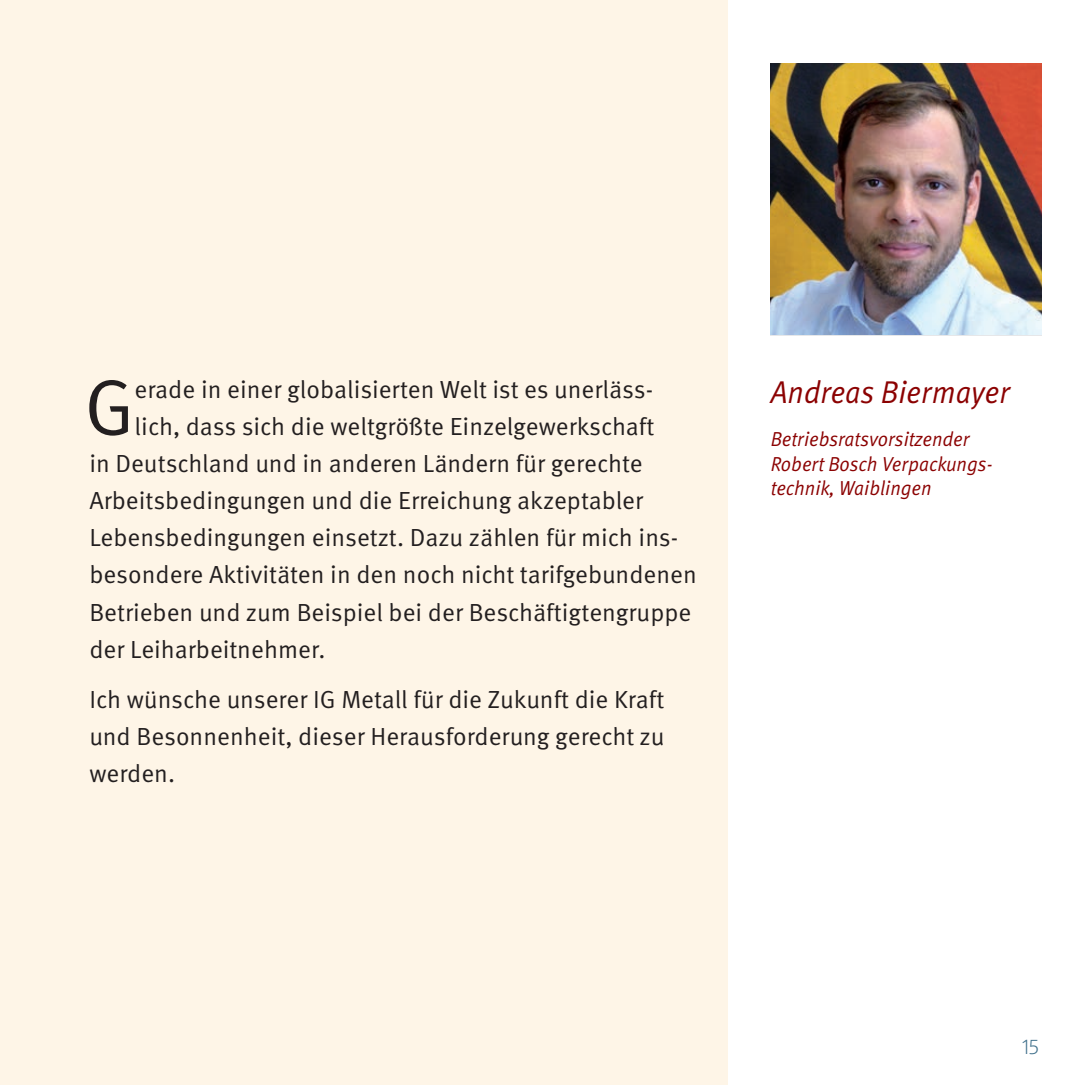
<style>
.page{position:relative;width:1085px;height:1085px;background:#fff}
.page>*{position:absolute;margin:0;border:0;box-sizing:border-box;transform-origin:0 0}
.t1{font:78.98px "Meta Pro";color:#231f20}
.t2{font:italic 31.5px "Meta Pro";color:#8b0202;scale:.93 1}
.t3{font:24.75px/37.1px "Meta Pro";color:#231f20;text-align:justify}
.t4{font:italic 20.25px/24.3px "Meta Pro";color:#8b0202;scale:.93 1}
.t5{font:300 20.25px "Meta Headline OT";color:#41718c}
</style>
<div class="page">
<div style="left:0;top:0;width:727px;height:1084px;background:#fef5e7"></div>
<img style="left:770px;top:64px;width:271px;height:270px">
<h1 class="t1" style="left:84px;top:360px;width:52px">G</h1>
<p class="t3" style="left:135px;top:371px;width:520px">erade in einer globalisierten Welt ist es unerläss-</p>
<p class="t3" style="left:135px;top:408px;width:521px">lich, dass sich die weltgrößte Einzelgewerkschaft</p>
<p class="t3" style="left:89px;top:445px;width:555px">in Deutschland und in anderen Ländern für gerechte</p>
<p class="t3" style="left:89px;top:482px;width:555px">Arbeitsbedingungen und die Erreichung akzeptabler</p>
<p class="t3" style="left:89px;top:519px;width:590px">Lebensbedingungen einsetzt. Dazu zählen für mich ins-</p>
<p class="t3" style="left:89px;top:556px;width:609px">besondere Aktivitäten in den noch nicht tarifgebundenen</p>
<p class="t3" style="left:89px;top:593px;width:603px">Betrieben und zum Beispiel bei der Beschäftigtengruppe</p>
<p class="t3" style="left:89px;top:630px;width:238px">der Leiharbeitnehmer.</p>
<p class="t3" style="left:89px;top:680px;width:576px">Ich wünsche unserer IG Metall für die Zukunft die Kraft und Besonnenheit, dieser Herausforderung gerecht zu werden.</p>
<p class="t2" style="left:770px;top:373px;width:259px">Andreas Biermayer</p>
<p class="t4" style="left:770px;top:428px;width:240px">Betriebsratsvorsitzender<br>Robert Bosch Verpackungs&shy;technik, Waiblingen</p>
<p class="t5" style="left:1022px;top:1034px;width:18px">15</p>
</div>
